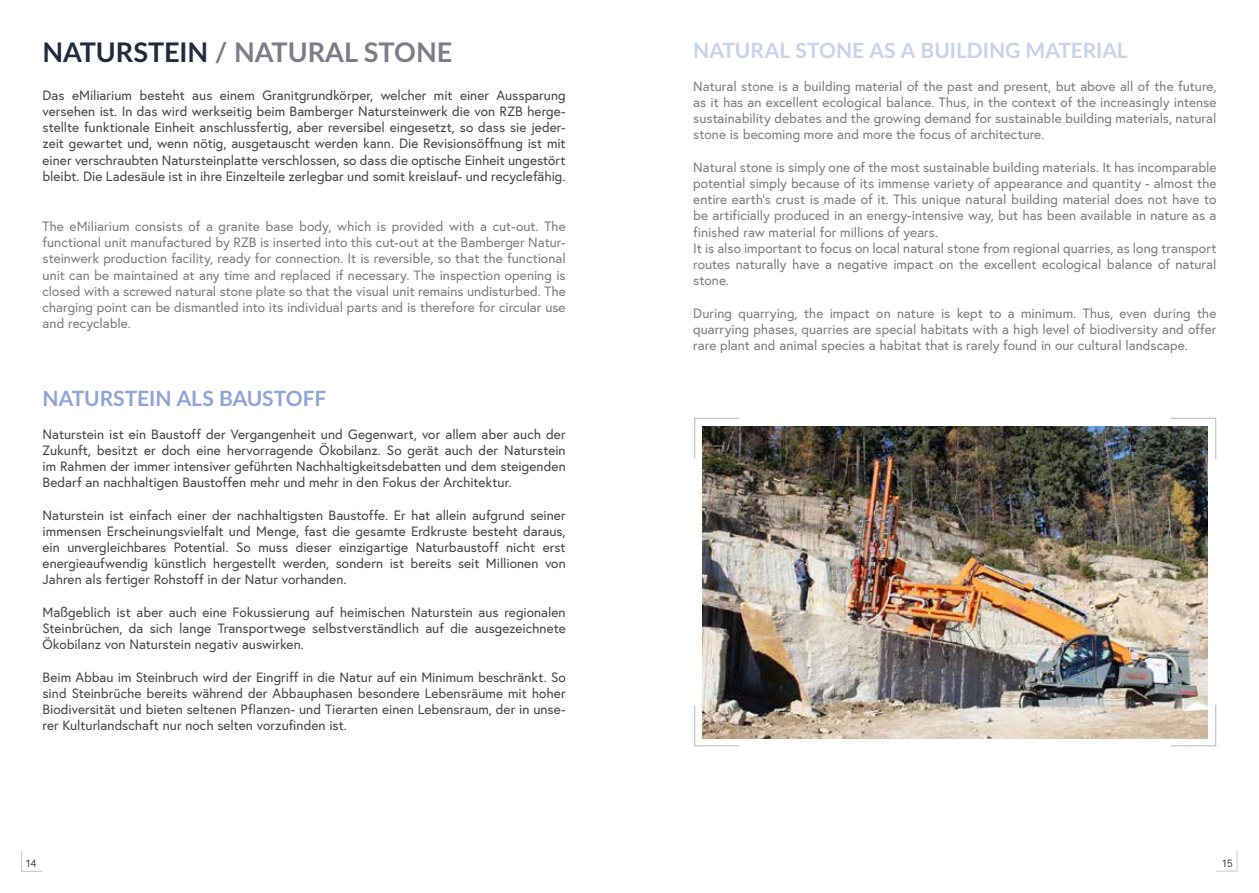
<style>
.page{position:relative;width:1259px;height:893px;background:#fff}
.page>*{position:absolute;margin:0;border:0;box-sizing:border-box;transform-origin:0 0}
.t1{font:700 27px "Lato";color:#7d7d8a}
.t2{font:700 21px "Lato";color:#c9d1ec}
.t3{font:700 21px "Lato";color:#8fa5d5}
.t4{font:13.5px/16.2px "Europa";color:#434343;text-align:justify}
.t5{font:13.5px/16.2px "Europa";color:#7c7b7b;text-align:justify}
.t6{font:10.5px "Europa";color:#434343}
.s1{color:#222b3b}
</style>
<div class="page">
<svg style="left:1216px;top:850px;width:21px;height:22px"></svg>
<svg style="left:21px;top:850px;width:22px;height:22px"></svg>
<img style="left:702px;top:427px;width:506px;height:311px">
<svg style="left:1169px;top:417px;width:48px;height:43px"></svg>
<svg style="left:1169px;top:704px;width:48px;height:43px"></svg>
<svg style="left:694px;top:417px;width:46px;height:43px"></svg>
<svg style="left:694px;top:704px;width:46px;height:43px"></svg>
<h1 class="t1" style="left:43px;top:33px;width:411px"><span class="s1">NATURSTEIN</span> / NATURAL STONE</h1>
<p class="t4" style="left:43px;top:87px;width:525px">Das eMiliarium besteht aus einem Granitgrundkörper, welcher mit einer Aussparung versehen ist. In das wird werkseitig beim Bamberger Natursteinwerk die von RZB herge&shy;stellte funktionale Einheit anschlussfertig, aber reversibel eingesetzt, so dass sie jeder&shy;zeit gewartet und, wenn nötig, ausgetauscht werden kann. Die Revisionsöffnung ist mit einer verschraubten Natursteinplatte verschlossen, so dass die optische Einheit ungestört bleibt. Die Ladesäule ist in ihre Einzelteile zerlegbar und somit kreislauf- und recyclefähig.</p>
<p class="t5" style="left:43px;top:218px;width:525px">The eMiliarium consists of a granite base body, which is provided with a cut-out. The functional unit manufactured by RZB is inserted into this cut-out at the Bamberger Natur&shy;steinwerk production facility, ready for connection. It is reversible, so that the functional unit can be maintained at any time and replaced if necessary. The inspection opening is closed with a screwed natural stone plate so that the visual unit remains undisturbed. The charging point can be dismantled into its individual parts and is therefore for circular use and recyclable.</p>
<h2 class="t3" style="left:43px;top:383px;width:285px">NATURSTEIN ALS BAUSTOFF</h2>
<p class="t4" style="left:43px;top:425px;width:525px">Naturstein ist ein Baustoff der Vergangenheit und Gegenwart, vor allem aber auch der Zukunft, besitzt er doch eine hervorragende Ökobilanz. So gerät auch der Naturstein im Rahmen der immer intensiver geführten Nachhaltigkeitsdebatten und dem steigenden Bedarf an nachhaltigen Baustoffen mehr und mehr in den Fokus der Architektur.</p>
<p class="t4" style="left:43px;top:506px;width:525px">Naturstein ist einfach einer der nachhaltigsten Baustoffe. Er hat allein aufgrund seiner immensen Erscheinungsvielfalt und Menge, fast die gesamte Erdkruste besteht daraus, ein unvergleichbares Potential. So muss dieser einzigartige Naturbaustoff nicht erst energieaufwendig künstlich hergestellt werden, sondern ist bereits seit Millionen von Jahren als fertiger Rohstoff in der Natur vorhanden.</p>
<p class="t4" style="left:43px;top:604px;width:525px">Maßgeblich ist aber auch eine Fokussierung auf heimischen Naturstein aus regionalen Steinbrüchen, da sich lange Transportwege selbstverständlich auf die ausgezeichnete Ökobilanz von Naturstein negativ auswirken.</p>
<p class="t4" style="left:43px;top:668px;width:524px">Beim Abbau im Steinbruch wird der Eingriff in die Natur auf ein Minimum beschränkt. So sind Steinbrüche bereits während der Abbauphasen besondere Lebensräume mit hoher Biodiversität und bieten seltenen Pflanzen- und Tierarten einen Lebensraum, der in unse&shy;rer Kulturlandschaft nur noch selten vorzufinden ist.</p>
<h2 class="t2" style="left:693px;top:35px;width:436px">NATURAL STONE AS A BUILDING MATERIAL</h2>
<p class="t5" style="left:693px;top:78px;width:525px">Natural stone is a building material of the past and present, but above all of the future, as it has an excellent ecological balance. Thus, in the context of the increasingly intense sustainability debates and the growing demand for sustainable building materials, natural stone is becoming more and more the focus of architecture.</p>
<p class="t5" style="left:693px;top:159px;width:525px;text-align:left">Natural stone is simply one of the most sustainable building materials. It has incomparable potential simply because of its immense variety of appearance and quantity - almost the entire earth‘s crust is made of it. This unique natural building material does not have to be artificially produced in an energy-intensive way, but has been available in nature as a finished raw material for millions of years.<br>It is also important to focus on local natural stone from regional quarries, as long transport routes naturally have a negative impact on the excellent ecological balance of natural stone.</p>
<p class="t5" style="left:693px;top:305px;width:525px">During quarrying, the impact on nature is kept to a minimum. Thus, even during the quarrying phases, quarries are special habitats with a high level of biodiversity and offer rare plant and animal species a habitat that is rarely found in our cultural landscape.</p>
<p class="t6" style="left:26px;top:856px;width:12px">14</p>
<p class="t6" style="left:1222px;top:856px;width:12px">15</p>
</div>
